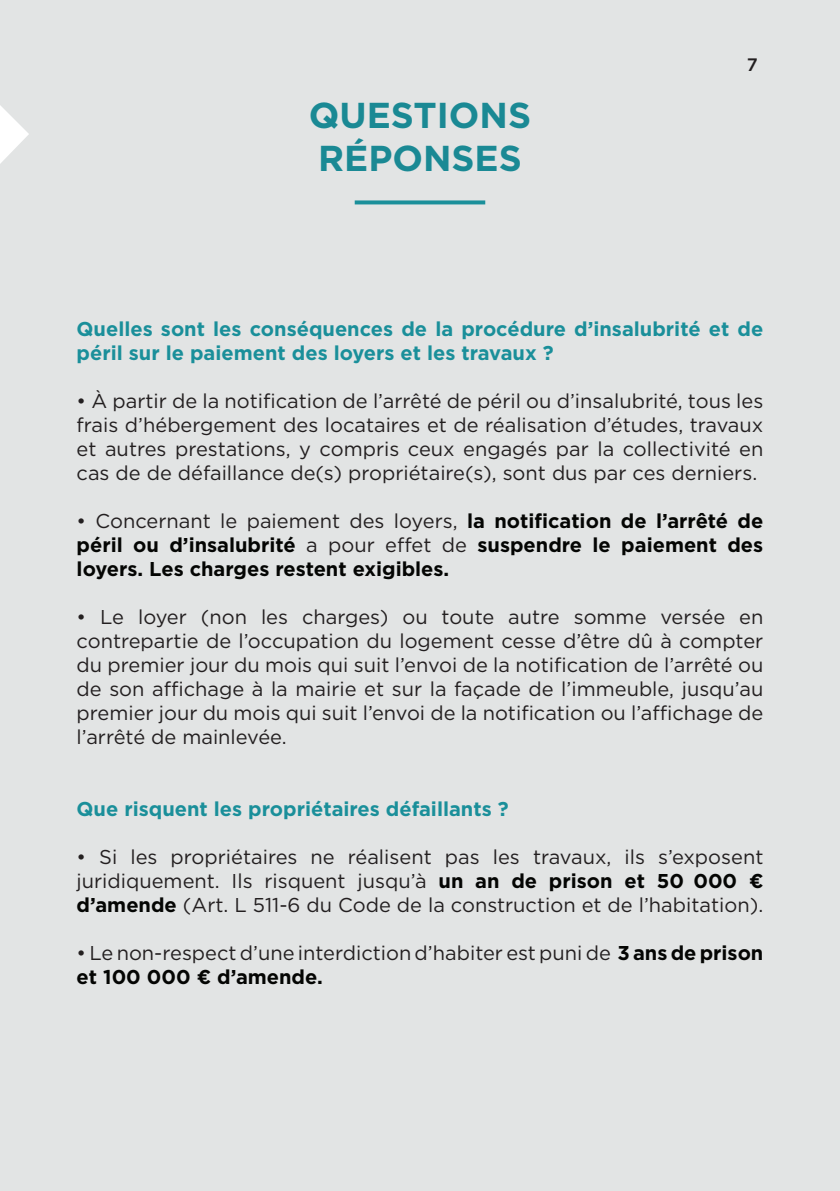
<style>
.page{position:relative;width:840px;height:1191px;background:#fff}
.page>*{position:absolute;margin:0;border:0;box-sizing:border-box;transform-origin:0 0}
.t1{font:700 36px/43.2px "Gotham";color:#1a8994}
.t2{font:20px/24px "Gotham";color:#231f20;text-align:justify}
.t3{font:700 20px/24px "Gotham";color:#040503;text-align:justify}
.t4{font:700 20px/24px "Gotham";color:#1a8f9a}
.t5{font:500 18px "Gotham";color:#231f20}
.s1{font-weight:400;color:#231f20}
.s2{font-weight:700;color:#040503}
</style>
<div class="page">
<div style="left:0;top:0;width:839px;height:1191px;background:#e2e4e4"></div>
<svg style="left:0;top:105px;width:29px;height:59px"></svg>
<svg style="left:354px;top:200px;width:131px;height:4px"></svg>
<h1 class="t1" style="left:309px;top:93px;width:223px">QUESTIONS<br>RÉPONSES</h1>
<p class="t5" style="left:746px;top:53px;width:12px">7</p>
<p class="t4" style="left:77px;top:317px;width:687px">Quelles sont les conséquences de la procédure d’insalubrité et de péril sur le paiement des loyers et les travaux ?</p>
<p class="t2" style="left:77px;top:389px;width:687px">• À partir de la notification de l’arrêté de péril ou d’insalubrité, tous les frais d’hébergement des locataires et de réalisation d’études, travaux et autres prestations, y compris ceux engagés par la collectivité en cas de de défaillance de(s) propriétaire(s), sont dus par ces derniers.</p>
<p class="t3" style="left:77px;top:509px;width:688px"><span class="s1">• Concernant le paiement des loyers,</span> la notification de l’arrêté de péril ou d’insalubrité <span class="s1">a pour effet de</span> suspendre le paiement des loyers. Les charges restent exigibles.</p>
<p class="t2" style="left:77px;top:605px;width:688px">• Le loyer (non les charges) ou toute autre somme versée en contrepartie de l’occupation du logement cesse d’être dû à compter du premier jour du mois qui suit l’envoi de la notification de l’arrêté ou de son affichage à la mairie et sur la façade de l’immeuble, jusqu’au premier jour du mois qui suit l’envoi de la notification ou l’affichage de l’arrêté de mainlevée.</p>
<p class="t4" style="left:77px;top:797px;width:433px">Que risquent les propriétaires défaillants ?</p>
<p class="t2" style="left:77px;top:845px;width:688px">• Si les propriétaires ne réalisent pas les travaux, ils s’exposent juridiquement. Ils risquent jusqu’à <span class="s2">un an de prison et 50 000 € d’amende</span> (Art. L 511-6 du Code de la construction et de l’habitation).</p>
<p class="t2" style="left:77px;top:941px;width:688px">• Le non-respect d’une interdiction d’habiter est puni de <span class="s2">3 ans de prison et 100 000 € d’amende.</span></p>
</div>
